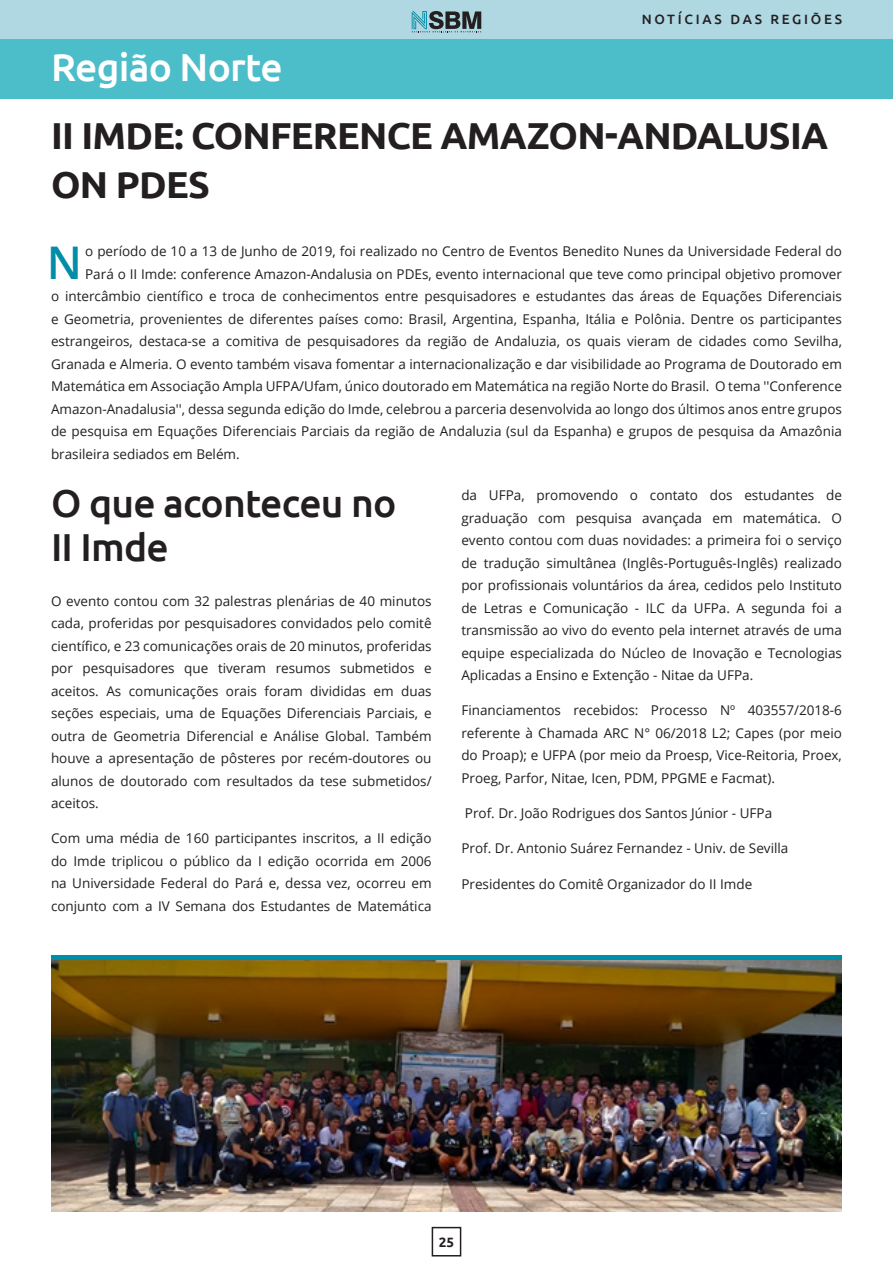
<style>
.page{position:relative;width:893px;height:1263px;background:#fff}
.page>*{position:absolute;margin:0;border:0;box-sizing:border-box;transform-origin:0 0}
.t1{font:600 45px "Open Sans";color:#008da8}
.Tiutlo_26_Normal_Cas{font:500 39px "Ubuntu";letter-spacing:-.02em;color:#231f20}
.Tiutlo_26_Normal_Cas-2{font:500 39px "Ubuntu";letter-spacing:-.02em;color:#fff}
.TITULO_25_uppercase{font:700 37.5px/49.5px "Ubuntu";letter-spacing:-.02em;color:#231f20}
.t2{font:13.5px/22.5px "Open Sans";color:#231f20;text-align:justify}
.t3{font:500 13.5px "Ubuntu";letter-spacing:.2em;color:#231f20}
.t4{font:700 13.5px "Ubuntu";color:#231f20}
</style>
<div class="page">
<div style="left:0;top:0;width:893px;height:41px;background:#b0d8e3"></div>
<div style="left:432px;top:1227px;width:29px;height:29px;border:2px solid #231f20"></div>
<div style="left:0;top:39px;width:893px;height:60px;background:#4bbeca"></div>
<img style="left:51px;top:959px;width:791px;height:253px">
<hr style="left:51px;top:955px;width:791px;height:4px;background:#008da8">
<svg style="left:412px;top:11px;width:69px;height:21px"></svg>
<p class="t3" style="left:642px;top:11px;width:202px">NOTÍCIAS DAS REGIÕES</p>
<p class="Tiutlo_26_Normal_Cas-2" style="left:51px;top:43px;width:233px">Região Norte</p>
<p class="TITULO_25_uppercase" style="left:51px;top:110px;width:779px">II IMDE: CONFERENCE AMAZON-ANDALUSIA<br>ON PDES</p>
<p class="t1" style="left:47px;top:231px;width:37px">N</p>
<p class="t2" style="left:85px;top:240px;width:758px">o período de 10 a 13 de Junho de 2019, foi realizado no Centro de Eventos Benedito Nunes da Universidade Federal do</p>
<p class="t2" style="left:85px;top:262px;width:758px">Pará o II Imde: conference Amazon-Andalusia on PDEs, evento internacional que teve como principal objetivo promover</p>
<p class="t2" style="left:51px;top:285px;width:792px">o intercâmbio científico e troca de conhecimentos entre pesquisadores e estudantes das áreas de Equações Diferenciais</p>
<p class="t2" style="left:51px;top:307px;width:792px">e Geometria, provenientes de diferentes países como: Brasil, Argentina, Espanha, Itália e Polônia. Dentre os participantes</p>
<p class="t2" style="left:51px;top:330px;width:792px">estrangeiros, destaca-se a comitiva de pesquisadores da região de Andaluzia, os quais vieram de cidades como Sevilha,</p>
<p class="t2" style="left:51px;top:352px;width:792px">Granada e Almeria. O evento também visava fomentar a internacionalização e dar visibilidade ao Programa de Doutorado em</p>
<p class="t2" style="left:51px;top:375px;width:792px">Matemática em Associação Ampla UFPA/Ufam, único doutorado em Matemática na região Norte do Brasil. O tema ''Conference</p>
<p class="t2" style="left:51px;top:397px;width:792px">Amazon-Anadalusia'', dessa segunda edição do Imde, celebrou a parceria desenvolvida ao longo dos últimos anos entre grupos</p>
<p class="t2" style="left:51px;top:420px;width:792px">de pesquisa em Equações Diferenciais Parciais da região de Andaluzia (sul da Espanha) e grupos de pesquisa da Amazônia</p>
<p class="t2" style="left:51px;top:442px;width:190px">brasileira sediados em Belém.</p>
<p class="Tiutlo_26_Normal_Cas" style="left:51px;top:479px;width:347px">O que aconteceu no</p>
<p class="Tiutlo_26_Normal_Cas" style="left:51px;top:522px;width:119px">II Imde</p>
<p class="t2" style="left:51px;top:589px;width:382px">O evento contou com 32 palestras plenárias de 40 minutos cada, proferidas por pesquisadores convidados pelo comitê científico, e 23 comunicações orais de 20 minutos, proferidas por pesquisadores que tiveram resumos submetidos e aceitos. As comunicações orais foram divididas em duas seções especiais, uma de Equações Diferenciais Parciais, e outra de Geometria Diferencial e Análise Global. Também houve a apresentação de pôsteres por recém-doutores ou alunos de doutorado com resultados da tese submetidos/ aceitos.</p>
<p class="t2" style="left:51px;top:827px;width:382px">Com uma média de 160 participantes inscritos, a II edição do Imde triplicou o público da I edição ocorrida em 2006 na Universidade Federal do Pará e, dessa vez, ocorreu em conjunto com a IV Semana dos Estudantes de Matemática</p>
<p class="t2" style="left:461px;top:484px;width:382px">da UFPa, promovendo o contato dos estudantes de graduação com pesquisa avançada em matemática. O evento contou com duas novidades: a primeira foi o serviço de tradução simultânea (Inglês-Português-Inglês) realizado por profissionais voluntários da área, cedidos pelo Instituto de Letras e Comunicação - ILC da UFPa. A segunda foi a transmissão ao vivo do evento pela internet através de uma equipe especializada do Núcleo de Inovação e Tecnologias Aplicadas a Ensino e Extenção - Nitae da UFPa.</p>
<p class="t2" style="left:461px;top:699px;width:382px">Financiamentos recebidos: Processo Nº 403557/2018-6 referente à Chamada ARC N° 06/2018 L2; Capes (por meio do Proap); e UFPA (por meio da Proesp, Vice-Reitoria, Proex, Proeg, Parfor, Nitae, Icen, PDM, PPGME e Facmat).</p>
<p class="t2" style="left:465px;top:802px;width:309px">Prof. Dr. João Rodrigues dos Santos Júnior - UFPa</p>
<p class="t2" style="left:461px;top:837px;width:329px">Prof. Dr. Antonio Suárez Fernandez - Univ. de Sevilla</p>
<p class="t2" style="left:461px;top:872px;width:292px">Presidentes do Comitê Organizador do II Imde</p>
<p class="t4" style="left:439px;top:1233px;width:17px">25</p>
</div>
